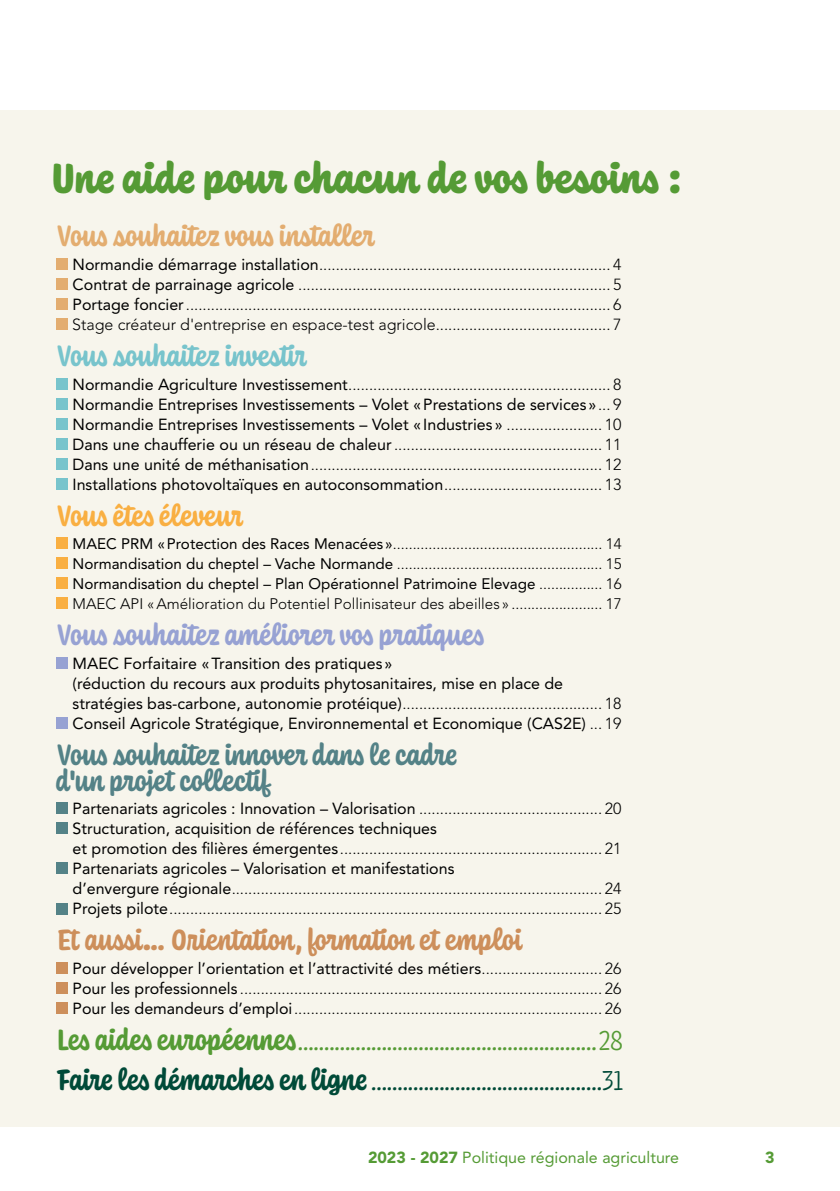
<style>
.page{position:relative;width:840px;height:1191px;background:#fff}
.page>*{position:absolute;margin:0;border:0;box-sizing:border-box;transform-origin:0 0}
.t1{font:900 44px "Coniferous";letter-spacing:.03em;color:#559b35}
.t2{font:300 30.8px/40px "Coniferous";color:#559b35}
.t3{font:700 30.8px/26px "Coniferous";letter-spacing:.025em;color:#548287}
.t4{font:700 30.8px "Coniferous";letter-spacing:.005em;color:#cd8f5b}
.t5{font:700 30.8px "Coniferous";letter-spacing:.005em;color:#97a2d3}
.t6{font:700 30.8px "Coniferous";letter-spacing:.01em;color:#e3ad70}
.t7{font:700 30.8px "Coniferous";letter-spacing:.02em;color:#78c4cc}
.t8{font:700 30.8px "Coniferous";letter-spacing:.015em;color:#f9af42}
.t9{font:300 16px/20px "Avenir LT Std";color:#000;text-align:justify}
.t10{font:16px/20px "Avenir LT Std";color:#000;text-align:justify}
.t11{font:16px "Avenir LT Std";color:#559b35}
.t12{font:900 16px "Avenir LT Std";color:#559b35}
.t13{font:300 15.2px/20px "Avenir LT Std";color:#000;text-align:justify}
.s1{font-weight:400}
.s2{font-weight:300}
.s3{font-weight:700}
.s4{font-weight:700;color:#004a38}
.s5{color:#004a38}
.s6{font-weight:900}
</style>
<div class="page">
<div style="left:0;top:110px;width:839px;height:1016px;background:#f7f5ec"></div>
<div style="left:57px;top:259px;width:11px;height:11px;background:#e3ad70"></div>
<div style="left:57px;top:279px;width:11px;height:11px;background:#e3ad70"></div>
<div style="left:57px;top:299px;width:11px;height:11px;background:#e3ad70"></div>
<div style="left:57px;top:319px;width:11px;height:11px;background:#e3ad70"></div>
<div style="left:57px;top:378px;width:11px;height:11px;background:#78c4cc"></div>
<div style="left:57px;top:398px;width:11px;height:11px;background:#78c4cc"></div>
<div style="left:57px;top:418px;width:11px;height:11px;background:#78c4cc"></div>
<div style="left:57px;top:438px;width:11px;height:11px;background:#78c4cc"></div>
<div style="left:57px;top:458px;width:11px;height:11px;background:#78c4cc"></div>
<div style="left:57px;top:478px;width:11px;height:11px;background:#78c4cc"></div>
<div style="left:57px;top:538px;width:11px;height:11px;background:#f9af42"></div>
<div style="left:57px;top:558px;width:11px;height:11px;background:#f9af42"></div>
<div style="left:57px;top:578px;width:11px;height:11px;background:#f9af42"></div>
<div style="left:57px;top:598px;width:11px;height:11px;background:#f9af42"></div>
<div style="left:57px;top:657px;width:11px;height:11px;background:#97a2d3"></div>
<div style="left:57px;top:717px;width:11px;height:11px;background:#97a2d3"></div>
<div style="left:57px;top:802px;width:11px;height:12px;background:#548287"></div>
<div style="left:57px;top:822px;width:11px;height:12px;background:#548287"></div>
<div style="left:57px;top:862px;width:11px;height:12px;background:#548287"></div>
<div style="left:57px;top:902px;width:11px;height:12px;background:#548287"></div>
<div style="left:57px;top:962px;width:11px;height:11px;background:#cd8f5b"></div>
<div style="left:57px;top:982px;width:11px;height:11px;background:#cd8f5b"></div>
<div style="left:57px;top:1002px;width:11px;height:11px;background:#cd8f5b"></div>
<h1 class="t1" style="left:51px;top:148px;width:631px">Une aide pour chacun de vos besoins :</h1>
<h2 class="t6" style="left:57px;top:215px;width:321px">Vous souhaitez vous installer</h2>
<p class="t9" style="left:72px;top:255px;width:550px"><span class="s1">Normandie démarrage installation</span>...................................................................... 4<br><span class="s1">Contrat de parrainage agricole</span> ........................................................................... 5<br><span class="s1">Portage foncier</span>...................................................................................................... 6<br>Stage créateur d'entreprise en espace-test agricole.......................................... 7</p>
<h2 class="t7" style="left:57px;top:334px;width:253px">Vous souhaitez investir</h2>
<p class="t10" style="left:72px;top:374px;width:550px">Normandie Agriculture Investissement<span class="s2">............................................................... 8<br></span>Normandie Entreprises Investissements – Volet «Prestations de services»<span class="s2">... 9<br></span>Normandie Entreprises Investissements – Volet « Industries» <span class="s2">....................... 10<br></span>Dans une chaufferie ou un réseau de chaleur<span class="s2">.................................................. 11<br></span>Dans une unité de méthanisation<span class="s2">...................................................................... 12<br></span>Installations photovoltaïques en autoconsommation<span class="s2">...................................... 13</span></p>
<h2 class="t8" style="left:57px;top:494px;width:189px">Vous êtes éleveur</h2>
<p class="t13" style="left:72px;top:534px;width:550px"><span class="s1">MAEC PRM «Protection des Races Menacées»</span>..................................................... 14<br><span class="s1">Normandisation du cheptel – Vache Normande</span> .................................................... 15<br><span class="s1">Normandisation du cheptel – Plan Opérationnel Patrimoine Elevage</span> ................ 16<br>MAEC API «Amélioration du Potentiel Pollinisateur des abeilles » ....................... 17</p>
<h2 class="t5" style="left:57px;top:613px;width:430px">Vous souhaitez améliorer vos pratiques</h2>
<p class="t10" style="left:72px;top:653px;width:550px;text-align:left">MAEC Forfaitaire «Transition des pratiques »<br>(réduction du recours aux produits phytosanitaires, mise en place de stratégies bas-carbone, autonomie protéique)<span class="s2">................................................ 18<br></span>Conseil Agricole Stratégique, Environnemental et Economique (CAS2E) <span class="s2">... 19</span></p>
<h2 class="t3" style="left:57px;top:740px;width:401px">Vous souhaitez innover dans le cadre d'un projet collectif</h2>
<p class="t9" style="left:72px;top:798px;width:550px;text-align:left"><span class="s1">Partenariats agricoles : Innovation – Valorisation</span> ............................................ 20<br><span class="s1">Structuration, acquisition de références techniques<br>et promotion des filières émergentes</span>............................................................... 21<br><span class="s1">Partenariats agricoles – Valorisation et manifestations<br>d’envergure régionale</span>......................................................................................... 24<br><span class="s1">Projets pilote</span>........................................................................................................ 25</p>
<h2 class="t4" style="left:57px;top:918px;width:467px">Et aussi… Orientation, formation et emploi</h2>
<p class="t9" style="left:72px;top:958px;width:550px"><span class="s1">Pour développer l’orientation et l’attractivité des métiers</span>............................. 26<br><span class="s1">Pour les professionnels</span> ....................................................................................... 26<br><span class="s1">Pour les demandeurs d’emploi</span>.......................................................................... 26</p>
<h2 class="t2" style="left:57px;top:1018px;width:568px"><span class="s3">Les aides européennes</span>.........................................................28<br><span class="s4">Faire les démarches en ligne</span><span class="s5">............................................31</span></h2>
<p class="t11" style="left:368px;top:1147px;width:312px"><span class="s6">2023 - 2027</span> Politique régionale agriculture</p>
<p class="t12" style="left:764px;top:1147px;width:11px">3</p>
</div>
